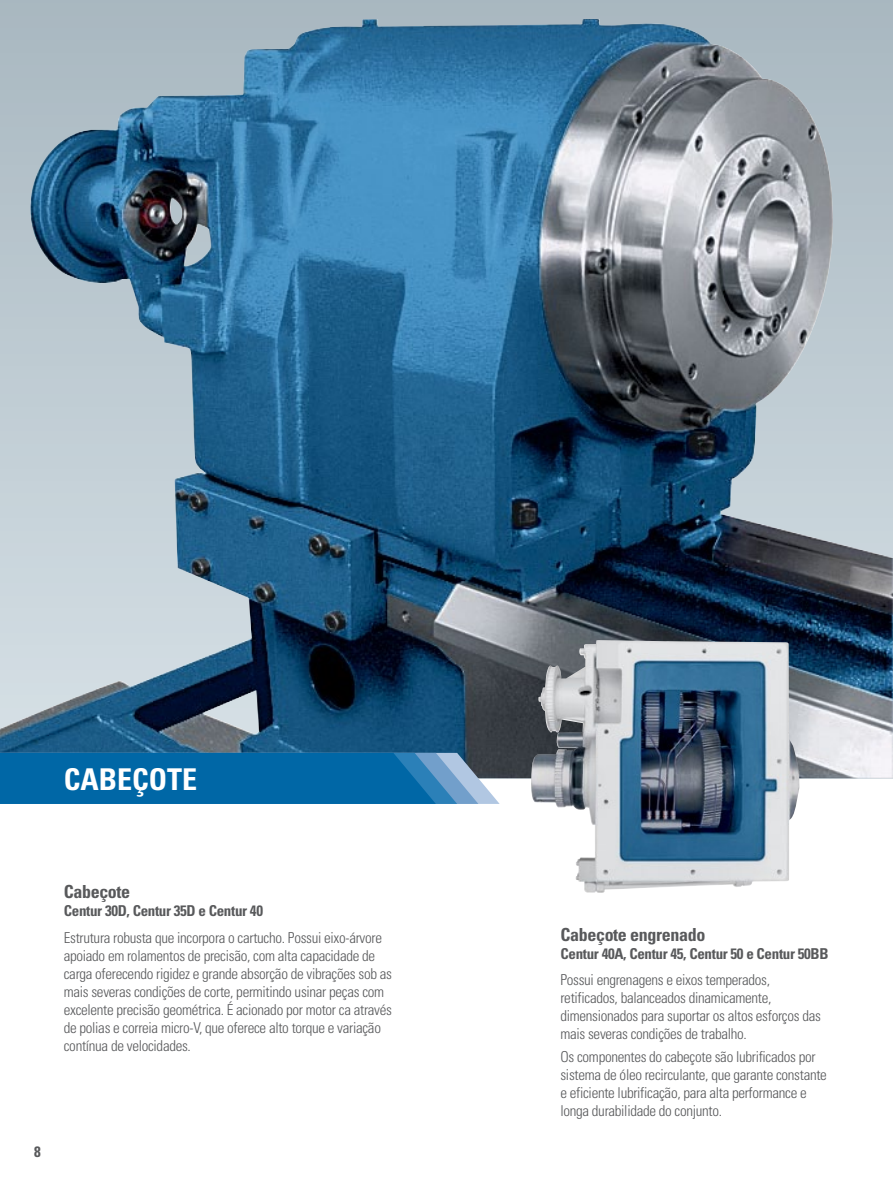
<style>
.page{position:relative;width:893px;height:1191px;background:#fff}
.page>*{position:absolute;margin:0;border:0;box-sizing:border-box;transform-origin:0 0}
.t1{font:700 condensed 30px "Univers";color:#fff}
.t2{font:700 condensed 18px "Univers";letter-spacing:-.02em;color:#58595b}
.t3{font:300 condensed 15px/18px "Univers";letter-spacing:-.02em;color:#58595b}
.t4{font:700 condensed 15px "Univers";letter-spacing:-.02em;color:#58595b}
</style>
<div class="page">
<div style="left:0;top:0;width:893px;height:778px;background:#a9b8c0"></div>
<img style="left:0;top:19px;width:893px;height:759px">
<svg style="left:0;top:753px;width:500px;height:51px"></svg>
<img style="left:531px;top:640px;width:258px;height:253px">
<h1 class="t1" style="left:64px;top:761px;width:135px">Cab eçote</h1>
<p class="t4" style="left:34px;top:1142px;width:8px">8</p>
<p class="t2" style="left:64px;top:880px;width:68px">Cabeçote</p>
<p class="t4" style="left:64px;top:901px;width:201px">Centur 30D, Centur 35D e Centur 40</p>
<p class="t3" style="left:64px;top:928px;width:330px">Estrutura robusta que incorpora o cartucho. Possui eixo-árvore apoiado em rolamentos de precisão, com alta capacidade de carga oferecendo rigidez e grande absorção de vibrações sob as mais severas condições de corte, permitindo usinar peças com excelente precisão geométrica. É acionado por motor ca através de polias e correia micro-V, que oferece alto torque e variação contínua de velocidades.</p>
<p class="t2" style="left:560px;top:923px;width:146px">Cabeçote engrenado</p>
<p class="t4" style="left:560px;top:944px;width:270px">Centur 40A, Centur 45, Centur 50 e Centur 50BB</p>
<p class="t3" style="left:560px;top:971px;width:262px">Possui engrenagens e eixos temperados, retificados, balanceados dinamicamente, dimensionados para suportar os altos esforços das mais severas condições de trabalho.</p>
<p class="t3" style="left:560px;top:1047px;width:268px">Os componentes do cabeçote são lubrificados por sistema de óleo recirculante, que garante constante e eficiente lubrificação, para alta performance e longa durabilidade do conjunto.</p>
</div>
